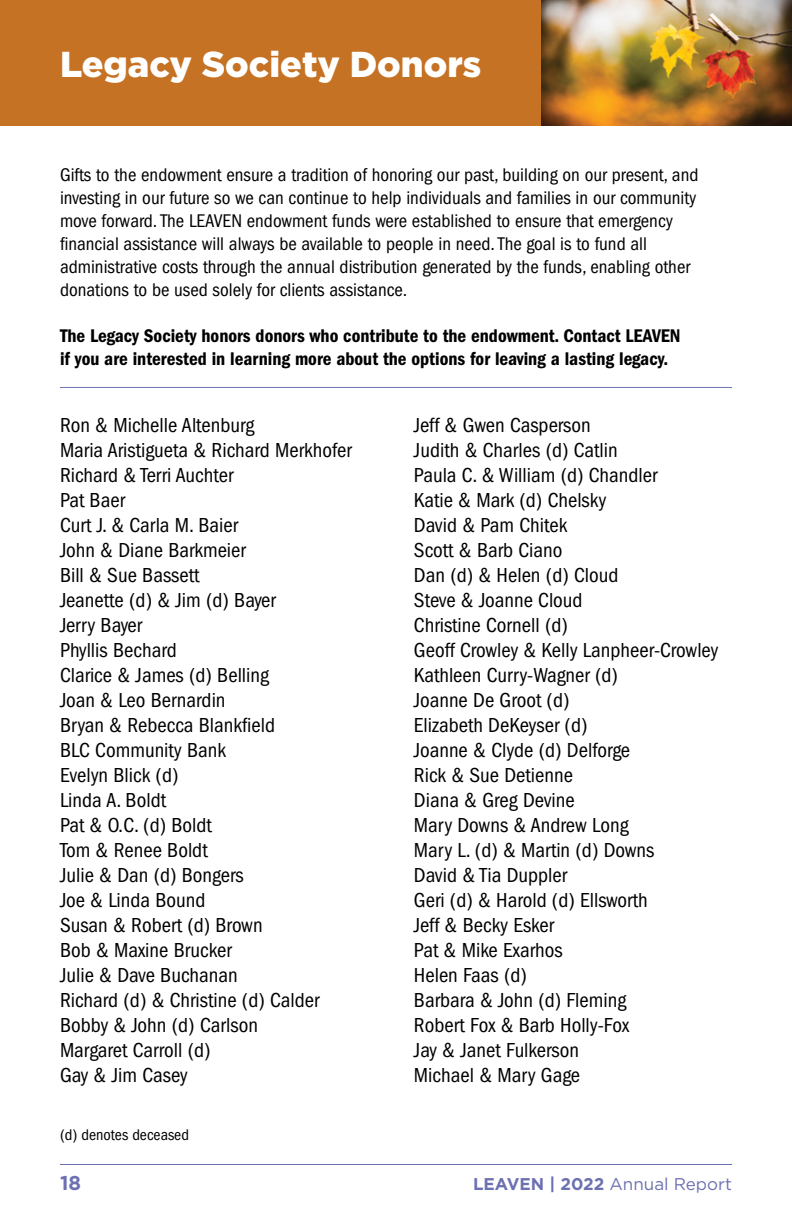
<style>
.page{position:relative;width:792px;height:1224px;background:#fff}
.page>*{position:absolute;margin:0;border:0;box-sizing:border-box;transform-origin:0 0}
.t1{font:900 36px "Gotham";color:#fff}
.t2{font:condensed 21px/25px "ITC Franklin Gothic Std";color:#000}
.t3{font:700 20px "Gotham";color:#6d71b1}
.t4{font:condensed 19px/23px "ITC Franklin Gothic Std";color:#000}
.t5{font:19px/23px "ITC Franklin Gothic Std Dm Cd";color:#000}
.t6{font:17px "Gotham";color:#6d71b1}
.t7{font:condensed 16px "ITC Franklin Gothic Std";color:#000}
.s1{font-weight:700}
</style>
<div class="page">
<div style="left:0;top:0;width:541px;height:126px;background:#c67224"></div>
<img style="left:541px;top:0;width:251px;height:126px">
<hr style="left:60px;top:1164px;width:672px;height:1px;background:#6d71b1">
<hr style="left:60px;top:387px;width:672px;height:1px;background:#6d71b1">
<h1 class="t1" style="left:60px;top:39px;width:423px">Legacy Society Donors</h1>
<p class="t4" style="left:60px;top:163px;width:640px">Gifts to the endowment ensure a tradition of honoring our past, building on our present, and investing in our future so we can continue to help individuals and families in our community move forward. The LEAVEN endowment funds were established to ensure that emergency financial assistance will always be available to people in need. The goal is to fund all administrative costs through the annual distribution generated by the funds, enabling other donations to be used solely for clients assistance.</p>
<p class="t5" style="left:60px;top:324px;width:622px">The Legacy Society honors donors who contribute to the endowment. Contact LEAVEN if you are interested in learning more about the options for leaving a lasting legacy.</p>
<p class="t2" style="left:60px;top:413px;width:293px">Ron &amp; Michelle Altenburg<br>Maria Aristigueta &amp; Richard Merkhofer<br>Richard &amp; Terri Auchter<br>Pat Baer<br>Curt J. &amp; Carla M. Baier<br>John &amp; Diane Barkmeier<br>Bill &amp; Sue Bassett<br>Jeanette (d) &amp; Jim (d) Bayer<br>Jerry Bayer<br>Phyllis Bechard<br>Clarice &amp; James (d) Belling<br>Joan &amp; Leo Bernardin<br>Bryan &amp; Rebecca Blankfield<br>BLC Community Bank<br>Evelyn Blick (d)<br>Linda A. Boldt<br>Pat &amp; O.C. (d) Boldt<br>Tom &amp; Renee Boldt<br>Julie &amp; Dan (d) Bongers<br>Joe &amp; Linda Bound<br>Susan &amp; Robert (d) Brown<br>Bob &amp; Maxine Brucker<br>Julie &amp; Dave Buchanan<br>Richard (d) &amp; Christine (d) Calder<br>Bobby &amp; John (d) Carlson<br>Margaret Carroll (d)<br>Gay &amp; Jim Casey</p>
<p class="t2" style="left:414px;top:413px;width:306px">Jeff &amp; Gwen Casperson<br>Judith &amp; Charles (d) Catlin<br>Paula C. &amp; William (d) Chandler<br>Katie &amp; Mark (d) Chelsky<br>David &amp; Pam Chitek<br>Scott &amp; Barb Ciano<br>Dan (d) &amp; Helen (d) Cloud<br>Steve &amp; Joanne Cloud<br>Christine Cornell (d)<br>Geoff Crowley &amp; Kelly Lanpheer-Crowley<br>Kathleen Curry-Wagner (d)<br>Joanne De Groot (d)<br>Elizabeth DeKeyser (d)<br>Joanne &amp; Clyde (d) Delforge<br>Rick &amp; Sue Detienne<br>Diana &amp; Greg Devine<br>Mary Downs &amp; Andrew Long<br>Mary L. (d) &amp; Martin (d) Downs<br>David &amp; Tia Duppler<br>Geri (d) &amp; Harold (d) Ellsworth<br>Jeff &amp; Becky Esker<br>Pat &amp; Mike Exarhos<br>Helen Faas (d)<br>Barbara &amp; John (d) Fleming<br>Robert Fox &amp; Barb Holly-Fox<br>Jay &amp; Janet Fulkerson<br>Michael &amp; Mary Gage</p>
<p class="t7" style="left:60px;top:1126px;width:131px">(d) denotes deceased</p>
<p class="t3" style="left:60px;top:1170px;width:23px">18</p>
<p class="t6" style="left:473px;top:1173px;width:260px"><span class="s1">LEAVEN | 2022</span> Annual Report</p>
</div>
